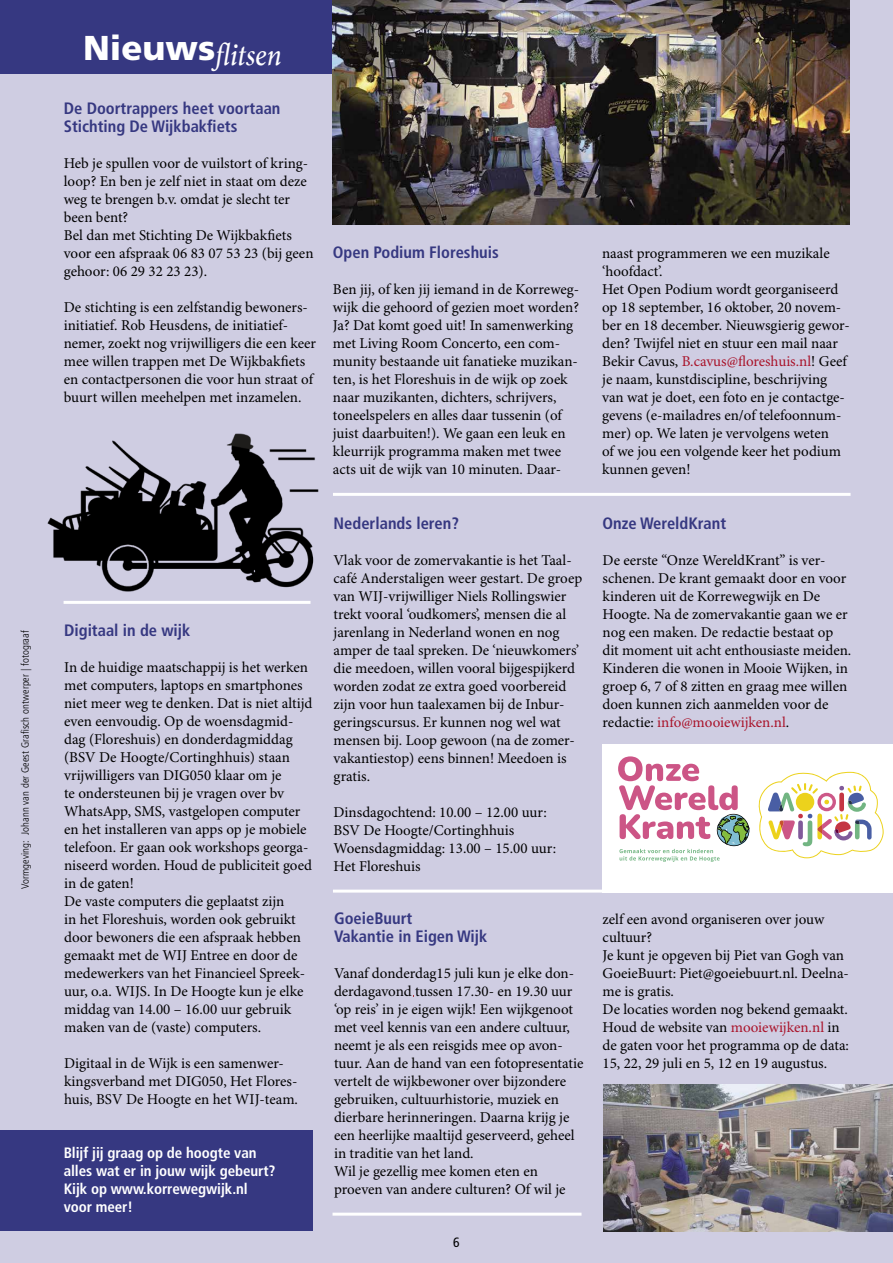
<style>
.page{position:relative;width:893px;height:1263px;background:#cfcde2}
.page>*{position:absolute;margin:0;border:0;box-sizing:border-box;transform-origin:0 0}
.t1{font:italic 33px "Marion";color:#fff}
.t2{font:700 condensed 16.5px/18px "Frutiger";color:#363881}
.t3{font:15px/18px "Minion Pro";color:#000}
.t4{font:700 condensed 15px/18px "Frutiger";letter-spacing:-.005em;color:#fff}
.t5{font:condensed 13.5px "Frutiger";color:#000}
.t6{font:300 condensed 10.5px "Frutiger";letter-spacing:.01em;color:#000}
.s1{font-family:"Frutiger";font-weight:900;font-style:normal;font-size:34.5px}
.s2{color:#a9132a}
</style>
<div class="page">
<div style="left:0;top:0;width:333px;height:74px;background:#363881"></div>
<hr style="left:333px;top:1212px;width:248px;height:3px;background:#fff">
<div style="left:0;top:1130px;width:313px;height:101px;background:#363881"></div>
<hr style="left:64px;top:601px;width:246px;height:3px;background:#fff">
<hr style="left:333px;top:493px;width:517px;height:3px;background:#fff">
<hr style="left:333px;top:890px;width:517px;height:3px;background:#fff">
<svg style="left:332px;top:95px;width:1px;height:54px"></svg>
<img style="left:603px;top:1084px;width:290px;height:147px">
<div style="left:603px;top:745px;width:290px;height:148px;background:#fff"></div>
<svg style="left:618px;top:756px;width:131px;height:106px"></svg>
<svg style="left:759px;top:772px;width:125px;height:86px"></svg>
<img style="left:47px;top:433px;width:272px;height:159px">
<img style="left:333px;top:0;width:517px;height:225px">
<p class="t6" style="left:19px;top:889px;width:260px;rotate:-90deg">Vormgeving: Johann van der Geest Grafisch ontwerper | fotograaf</p>
<h1 class="t1" style="left:83px;top:32px;width:199px"><span class="s1">Nieuws</span>flitsen</h1>
<p class="t2" style="left:64px;top:100px;width:218px">De Doortrappers heet voortaan<br>Stichting De Wijkbakfiets</p>
<p class="t3" style="left:64px;top:155px;width:251px">Heb je spullen voor de vuilstort of kring&shy;loop? En ben je zelf niet in staat om deze weg te brengen b.v. omdat je slecht ter been bent?<br>Bel dan met Stichting De Wijkbakfiets voor een afspraak 06 83 07 53 23 (bij geen gehoor: 06 29 32 23 23).</p>
<p class="t3" style="left:64px;top:299px;width:254px">De stichting is een zelfstandig bewoners&shy;initiatief. Rob Heusdens, de initiatief&shy;nemer, zoekt nog vrijwilligers die een keer mee willen trappen met De Wijkbakfiets en contactpersonen die voor hun straat of buurt willen meehelpen met inzamelen.</p>
<p class="t2" style="left:64px;top:621px;width:128px">Digitaal in de wijk</p>
<p class="t3" style="left:64px;top:659px;width:250px">In de huidige maatschappij is het werken met computers, laptops en smartphones niet meer weg te denken. Dat is niet altijd even eenvoudig. Op de woensdagmid&shy;dag (Floreshuis) en donderdagmiddag (BSV De Hoogte/Cortinghhuis) staan vrijwilligers van DIG050 klaar om je<br>te ondersteunen bij je vragen over bv WhatsApp, SMS, vastgelopen computer en het installeren van apps op je mobiele telefoon. Er gaan ook workshops georga&shy;niseerd worden. Houd de publiciteit goed in de gaten!<br>De vaste computers die geplaatst zijn<br>in het Floreshuis, worden ook gebruikt door bewoners die een afspraak hebben gemaakt met de WIJ Entree en door de medewerkers van het Financieel Spreek&shy;uur, o.a. WIJS. In De Hoogte kun je elke middag van 14.00 – 16.00 uur gebruik maken van de (vaste) computers.</p>
<p class="t3" style="left:64px;top:1055px;width:235px">Digitaal in de Wijk is een samenwer&shy;kingsverband met DIG050, Het Flores&shy;huis, BSV De Hoogte en het WIJ-team.</p>
<p class="t4" style="left:64px;top:1144px;width:213px">Blijf jij graag op de hoogte van alles wat er in jouw wijk gebeurt?<br>Kijk op www.korrewegwijk.nl voor meer!</p>
<p class="t2" style="left:333px;top:243px;width:167px">Open Podium Floreshuis</p>
<p class="t3" style="left:333px;top:281px;width:248px">Ben jij, of ken jij iemand in de Korreweg&shy;wijk die gehoord of gezien moet worden?<br>Ja? Dat komt goed uit! In samenwerking met Living Room Concerto, een com&shy;munity bestaande uit fanatieke muzikan&shy;ten, is het Floreshuis in de wijk op zoek naar muzikanten, dichters, schrijvers, toneelspelers en alles daar tussenin (of juist daarbuiten!). We gaan een leuk en kleurrijk programma maken met twee acts uit de wijk van 10 minuten. Daar-</p>
<p class="t2" style="left:334px;top:514px;width:127px">Nederlands leren?</p>
<p class="t3" style="left:334px;top:551px;width:250px">Vlak voor de zomervakantie is het Taal&shy;café Anderstaligen weer gestart. De groep van WIJ-vrijwilliger Niels Rollingswier trekt vooral ‘oudkomers’, mensen die al jarenlang in Nederland wonen en nog amper de taal spreken. De ‘nieuwkomers’ die meedoen, willen vooral bijgespijkerd worden zodat ze extra goed voorbereid zijn voor hun taalexamen bij de Inbur&shy;geringscursus. Er kunnen nog wel wat mensen bij. Loop gewoon (na de zomer&shy;vakantiestop) eens binnen! Meedoen is gratis.</p>
<p class="t3" style="left:334px;top:803px;width:224px">Dinsdagochtend: 10.00 – 12.00 uur:<br>BSV De Hoogte/Cortinghhuis<br>Woensdagmiddag: 13.00 – 15.00 uur:<br>Het Floreshuis</p>
<p class="t2" style="left:334px;top:909px;width:155px">GoeieBuurt<br>Vakantie in Eigen Wijk</p>
<p class="t3" style="left:334px;top:965px;width:251px">Vanaf donderdag15 juli kun je elke don&shy;derdagavond tussen 17.30- en 19.30 uur ‘op reis’ in je eigen wijk! Een wijkgenoot met veel kennis van een andere cultuur, neemt je als een reisgids mee op avon&shy;tuur. Aan de hand van een fotopresentatie vertelt de wijkbewoner over bijzondere gebruiken, cultuurhistorie, muziek en dierbare herinneringen. Daarna krijg je een heerlijke maaltijd geserveerd, geheel in traditie van het land.<br>Wil je gezellig mee komen eten en proeven van andere culturen? Of wil je</p>
<p class="t5" style="left:453px;top:1234px;width:8px">6</p>
<p class="t3" style="left:602px;top:245px;width:249px">naast programmeren we een muzikale ‘hoofdact’.<br>Het Open Podium wordt georganiseerd op 18 september, 16 oktober, 20 novem&shy;ber en 18 december. Nieuwsgierig gewor&shy;den? Twijfel niet en stuur een mail naar Bekir Cavus, <span class="s2">B.cavus@floreshuis.nl</span>! Geef je naam, kunstdiscipline, beschrijving van wat je doet, een foto en je contactge&shy;gevens (e-mailadres en/of telefoonnum&shy;mer) op. We laten je vervolgens weten<br>of we jou een volgende keer het podium kunnen geven!</p>
<p class="t2" style="left:603px;top:514px;width:125px">Onze WereldKrant</p>
<p class="t3" style="left:603px;top:552px;width:250px">De eerste “Onze WereldKrant” is ver&shy;schenen. De krant gemaakt door en voor kinderen uit de Korrewegwijk en De Hoogte. Na de zomervakantie gaan we er nog een maken. De redactie bestaat op dit moment uit acht enthousiaste meiden.<br>Kinderen die wonen in Mooie Wijken, in groep 6, 7 of 8 zitten en graag mee willen doen kunnen zich aanmelden voor de redactie: <span class="s2">info@mooiewijken.nl</span>.</p>
<p class="t3" style="left:603px;top:911px;width:248px">zelf een avond organiseren over jouw cultuur?<br>Je kunt je opgeven bij Piet van Gogh van<br>GoeieBuurt: Piet@goeiebuurt.nl. Deelna&shy;me is gratis.<br>De locaties worden nog bekend gemaakt.<br>Houd de website van <span class="s2">mooiewijken.nl</span> in de gaten voor het programma op de data:<br>15, 22, 29 juli en 5, 12 en 19 augustus.</p>
</div>
